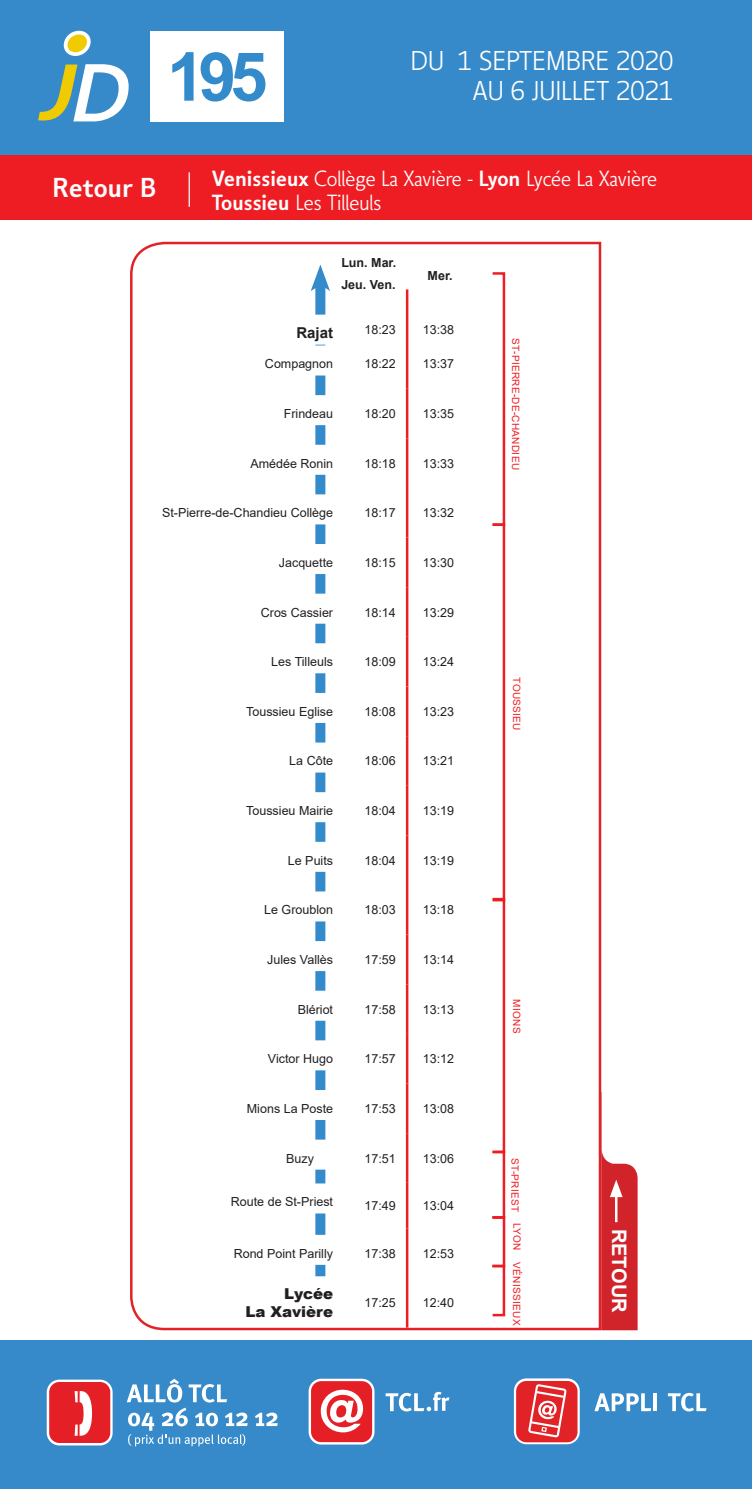
<style>
.page{position:relative;width:752px;height:1489px;background:#fff}
.page>*{position:absolute;margin:0;border:0;box-sizing:border-box;transform-origin:0 0}
.t1{font:700 67.5px "Arial";color:#348bcb}
.t2{font:700 25px "TCL";color:#fff}
.t3{font:300 24.75px/29.8px "TCL";letter-spacing:.01em;color:#fff;text-align:right}
.t4{font:300 20px/24px "TCL";color:#fff}
.t5{font:700 20px "Arial";color:#fff}
.t6{font:900 15px/18px "Arial";color:#231f20;text-align:right}
.t7{font:700 15px "Arial";color:#231f20}
.t8{font:12.5px "Arial";color:#231f20}
.t9{font:700 12.5px/22.5px "Arial";color:#231f20}
.t10{font:10px "Arial";letter-spacing:.035em;color:#ee1d23}
.s1{font-weight:700}
.s2{color:#fff}
</style>
<div class="page">
<div style="left:0;top:0;width:751px;height:161px;background:#378ac9"></div>
<div style="left:0;top:1339px;width:751px;height:149px;background:#378ac9"></div>
<svg style="left:64px;top:31px;width:27px;height:25px"></svg>
<svg style="left:38px;top:64px;width:91px;height:57px"></svg>
<svg style="left:47px;top:1379px;width:66px;height:66px"></svg>
<svg style="left:255px;top:1412px;width:23px;height:13px"></svg>
<svg style="left:127px;top:1378px;width:121px;height:68px"></svg>
<div style="left:49px;top:1381px;width:61px;height:61px;background:#e41f25;border-radius:10px"></div>
<svg style="left:49px;top:1381px;width:61px;height:54px"></svg>
<svg style="left:308px;top:1378px;width:66px;height:66px"></svg>
<svg style="left:513px;top:1378px;width:66px;height:65px"></svg>
<div style="left:311px;top:1380px;width:61px;height:61px;background:#e41f25;border-radius:10px"></div>
<svg style="left:311px;top:1380px;width:59px;height:52px"></svg>
<div style="left:516px;top:1380px;width:61px;height:62px;background:#e12227;border-radius:10px"></div>
<svg style="left:594px;top:1393px;width:57px;height:17px"></svg>
<hr style="left:653px;top:1393px;width:3px;height:17px;background:#fff">
<svg style="left:667px;top:1392px;width:39px;height:19px"></svg>
<svg style="left:528px;top:1384px;width:38px;height:53px"></svg>
<svg style="left:385px;top:1391px;width:64px;height:20px"></svg>
<div style="left:151px;top:31px;width:132px;height:90px;background:#fff"></div>
<div style="left:0;top:156px;width:751px;height:64px;background:#ee1d23"></div>
<hr style="left:188px;top:172px;width:2px;height:35px;background:#fff">
<svg style="left:130px;top:241px;width:472px;height:1090px"></svg>
<svg style="left:601px;top:1091px;width:36px;height:239px"></svg>
<div style="left:491px;top:272px;width:14px;height:254px;border:2px solid #ee1d23"></div>
<div style="left:491px;top:897px;width:14px;height:256px;border:2px solid #ee1d23"></div>
<div style="left:491px;top:1150px;width:14px;height:68px;border:2px solid #ee1d23"></div>
<div style="left:490px;top:1215px;width:15px;height:52px;border:2px solid #ee1d23"></div>
<div style="left:491px;top:1264px;width:14px;height:52px;border:2px solid #ee1d23"></div>
<div style="left:491px;top:523px;width:14px;height:378px;border:2px solid #ee1d23"></div>
<div style="left:529px;top:1270px;width:32px;height:23px;background:#fff"></div>
<div style="left:584px;top:1270px;width:13px;height:12px;background:#fff"></div>
<h1 class="t1" style="left:167px;top:29px;width:102px">195</h1>
<h3 class="t3" style="left:399px;top:43px;width:264px">DU 2 SEPTEMBRE 2019</h3>
<h3 class="t3" style="left:410px;top:46px;width:264px">DU 1 SEPTEMBRE 2020<br>AU 6 JUILLET 2021</h3>
<h3 class="t3" style="left:461px;top:73px;width:202px">AU 4 JUIL ET 2020</h3>
<h2 class="t2" style="left:52px;top:172px;width:106px">Retour B</h2>
<h3 class="t4" style="left:212px;top:166px;width:446px"><span class="s1">Venissieux</span> Collège La Xavière - <span class="s1">Lyon</span> Lycée La Xavière<br><span class="s1">Toussieu</span> Les Tilleuls</h3>
<p class="t9" style="left:341px;top:251px;width:56px">Lun. Mar.<br>Jeu. Ven.</p>
<p class="t9" style="left:427px;top:264px;width:27px">Mer.</p>
<p class="t7" style="left:296px;top:322px;width:38px">Rajat</p>
<p class="t8" style="left:364px;top:321px;width:33px">18:23</p>
<p class="t8" style="left:422px;top:321px;width:33px">13:38</p>
<p class="t8" style="left:265px;top:355px;width:70px">Compagnon</p>
<p class="t8" style="left:364px;top:355px;width:33px">18:22</p>
<p class="t8" style="left:422px;top:355px;width:33px">13:37</p>
<p class="t8" style="left:283px;top:405px;width:51px">Frindeau</p>
<p class="t8" style="left:364px;top:405px;width:33px">18:20</p>
<p class="t8" style="left:422px;top:405px;width:33px">13:35</p>
<p class="t8" style="left:250px;top:454px;width:84px">Amédée Ronin</p>
<p class="t8" style="left:364px;top:454px;width:33px">18:18</p>
<p class="t8" style="left:422px;top:454px;width:33px">13:33</p>
<p class="t8" style="left:162px;top:504px;width:172px">St-Pierre-de-Chandieu Collège</p>
<p class="t8" style="left:364px;top:504px;width:33px">18:17</p>
<p class="t8" style="left:422px;top:504px;width:33px">13:32</p>
<p class="t8" style="left:279px;top:554px;width:56px">Jacquette</p>
<p class="t8" style="left:364px;top:554px;width:33px">18:15</p>
<p class="t8" style="left:422px;top:554px;width:33px">13:30</p>
<p class="t8" style="left:261px;top:603px;width:74px">Cros Cassier</p>
<p class="t8" style="left:364px;top:603px;width:33px">18:14</p>
<p class="t8" style="left:422px;top:603px;width:33px">13:29</p>
<p class="t8" style="left:271px;top:653px;width:63px">Les Tilleuls</p>
<p class="t8" style="left:364px;top:653px;width:33px">18:09</p>
<p class="t8" style="left:422px;top:653px;width:33px">13:24</p>
<p class="t8" style="left:246px;top:702px;width:88px">Toussieu Eglise</p>
<p class="t8" style="left:364px;top:702px;width:33px">18:08</p>
<p class="t8" style="left:422px;top:702px;width:33px">13:23</p>
<p class="t8" style="left:289px;top:752px;width:45px">La Côte</p>
<p class="t8" style="left:364px;top:752px;width:33px">18:06</p>
<p class="t8" style="left:422px;top:752px;width:33px">13:21</p>
<p class="t8" style="left:246px;top:802px;width:88px">Toussieu Mairie</p>
<p class="t8" style="left:364px;top:802px;width:33px">18:04</p>
<p class="t8" style="left:422px;top:802px;width:33px">13:19</p>
<p class="t8" style="left:288px;top:851px;width:47px">Le Puits</p>
<p class="t8" style="left:364px;top:851px;width:33px">18:04</p>
<p class="t8" style="left:422px;top:851px;width:33px">13:19</p>
<p class="t8" style="left:264px;top:901px;width:70px">Le Groublon</p>
<p class="t8" style="left:364px;top:901px;width:33px">18:03</p>
<p class="t8" style="left:422px;top:901px;width:33px">13:18</p>
<p class="t8" style="left:267px;top:950px;width:67px">Jules Vallès</p>
<p class="t8" style="left:364px;top:950px;width:33px">17:59</p>
<p class="t8" style="left:422px;top:950px;width:33px">13:14</p>
<p class="t8" style="left:297px;top:1000px;width:37px">Blériot</p>
<p class="t8" style="left:364px;top:1000px;width:33px">17:58</p>
<p class="t8" style="left:422px;top:1000px;width:33px">13:13</p>
<p class="t8" style="left:268px;top:1050px;width:67px">Victor Hugo</p>
<p class="t8" style="left:364px;top:1050px;width:33px">17:57</p>
<p class="t8" style="left:422px;top:1050px;width:33px">13:12</p>
<p class="t8" style="left:247px;top:1099px;width:88px">Mions La Poste</p>
<p class="t8" style="left:364px;top:1099px;width:33px">17:53</p>
<p class="t8" style="left:422px;top:1099px;width:33px">13:08</p>
<p class="t8" style="left:286px;top:1149px;width:48px">Buzy<span class="s2">111</span></p>
<p class="t8" style="left:364px;top:1149px;width:33px">17:51</p>
<p class="t8" style="left:422px;top:1149px;width:33px">13:06</p>
<p class="t8" style="left:231px;top:1193px;width:104px">Route de St-Priest</p>
<p class="t8" style="left:364px;top:1197px;width:33px">17:49</p>
<p class="t8" style="left:422px;top:1197px;width:33px">13:04</p>
<p class="t8" style="left:233px;top:1244px;width:101px">Rond Point Parilly</p>
<p class="t8" style="left:364px;top:1244px;width:33px">17:38</p>
<p class="t8" style="left:422px;top:1244px;width:33px">12:53</p>
<p class="t6" style="left:245px;top:1284px;width:89px">Lycée<br>La Xavière</p>
<p class="t8" style="left:364px;top:1294px;width:33px">17:25</p>
<p class="t8" style="left:422px;top:1294px;width:33px">12:40</p>
<p class="t10" style="left:522px;top:338px;width:133px;rotate:90deg">ST-PIERRE-DE-CHANDIEU</p>
<p class="t10" style="left:523px;top:677px;width:55px;rotate:90deg">TOUSSIEU</p>
<p class="t10" style="left:523px;top:998px;width:36px;rotate:90deg">MIONS</p>
<p class="t10" style="left:523px;top:1157px;width:169px;rotate:90deg">ST-PRIEST LYON VÉNISSIEUX</p>
<h3 class="t5" style="left:633px;top:1228px;width:86px;rotate:90deg">RETOUR</h3>
</div>
